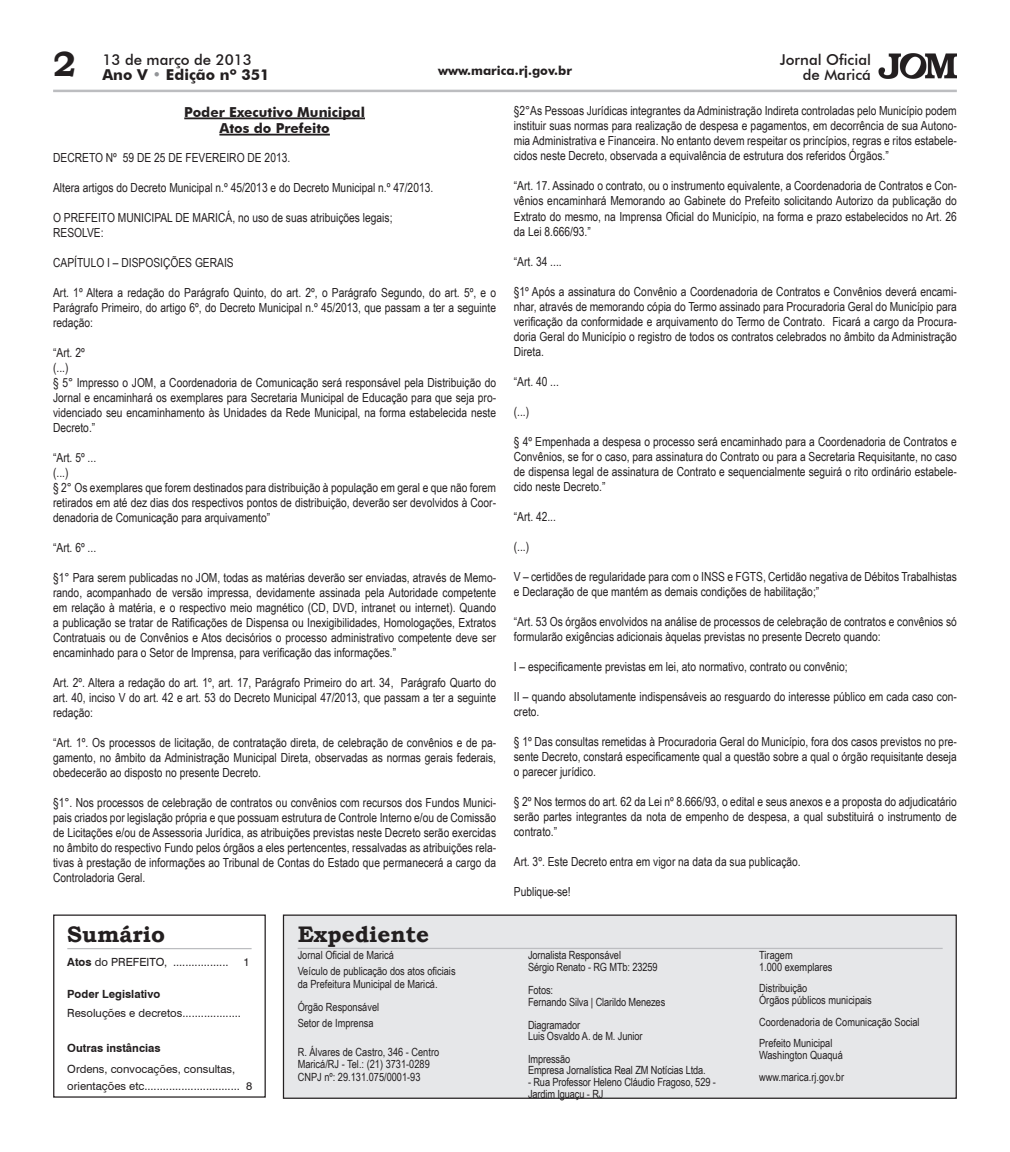
<style>
.page{position:relative;width:1010px;height:1152px;background:#fff}
.page>*{position:absolute;margin:0;border:0;box-sizing:border-box;transform-origin:0 0}
.t1{font:700 35px "Bookman Old Style";color:#231f20}
.t2{font:700 22.5px "Bookman Old Style";color:#231f20}
.t3{font:500 15px/15.6px "Futura BT";color:#231f20;text-align:right}
.t4{font:700 15px "Futura BT";color:#231f20}
.t5{font:700 13.75px/16.2px "Futura BT";color:#231f20;text-align:center}
.t6{font:12.5px/15px "Arial Narrow";color:#231f20;text-align:justify}
.t7{font:700 12.5px "Futura BT";color:#231f20}
.t8{font:11.25px/11.8px "Arial Narrow";color:#231f20}
.t9{font:11.25px/17.2px "Swiss 721 BT";color:#231f20}
.t10{font:700 11.25px "Swiss 721 BT";color:#231f20}
.s1{color:#939598}
.s2{font-weight:700}
</style>
<div class="page">
<img style="left:878px;top:53px;width:79px;height:26px">
<hr style="left:53px;top:90px;width:904px;height:2px;background:#bcbdc0">
<div style="left:53px;top:914px;width:213px;height:183px;border:1px solid #231f20"></div>
<hr style="left:67px;top:948px;width:185px;height:1px;background:#bcbdc0">
<div style="left:283px;top:915px;width:673px;height:183px;background:#e6e7e9"></div>
<div style="left:283px;top:914px;width:674px;height:184px;border:1px solid #231f20"></div>
<hr style="left:298px;top:947px;width:645px;height:2px;background:#bcbdc0">
<hr style="left:184px;top:117px;width:181px;height:2px;background:#231f20">
<hr style="left:219px;top:134px;width:111px;height:1px;background:#231f20">
<h1 class="t1" style="left:53px;top:39px;width:25px">2</h1>
<p class="t3" style="left:102px;top:51px;width:151px">13 de março de 2013</p>
<p class="t4" style="left:102px;top:66px;width:169px">Ano V <span class="s1">•</span> Edição nº 351</p>
<p class="t7" style="left:438px;top:63px;width:135px">www.marica.rj.gov.br</p>
<p class="t3" style="left:780px;top:51px;width:93px">Jornal Oficial de Maricá</p>
<p class="t5" style="left:184px;top:104px;width:182px">Poder Executivo Municipal<br>Atos do Prefeito</p>
<p class="t6" style="left:53px;top:149px;width:239px">DECRETO Nº 59 DE 25 DE FEVEREIRO DE 2013.</p>
<p class="t6" style="left:53px;top:179px;width:382px">Altera artigos do Decreto Municipal n.º 45/2013 e do Decreto Municipal n.º 47/2013.</p>
<p class="t6" style="left:53px;top:209px;width:341px">O PREFEITO MUNICIPAL DE MARICÁ, no uso de suas atribuições legais;<br>RESOLVE:</p>
<p class="t6" style="left:53px;top:254px;width:182px">CAPÍTULO I – DISPOSIÇÕES GERAIS</p>
<p class="t6" style="left:53px;top:284px;width:444px">Art. 1º Altera a redação do Parágrafo Quinto, do art. 2º, o Parágrafo Segundo, do art. 5º, e o Parágrafo Primeiro, do artigo 6º, do Decreto Municipal n.º 45/2013, que passam a ter a seguinte redação:</p>
<p class="t6" style="left:53px;top:344px;width:444px;text-align:left">“Art. 2º<br>(...)<br>§ 5° Impresso o JOM, a Coordenadoria de Comunicação será responsável pela Distribuição do Jornal e encaminhará os exemplares para Secretaria Municipal de Educação para que seja pro&shy;videnciado seu encaminhamento às Unidades da Rede Municipal, na forma estabelecida neste Decreto.”</p>
<p class="t6" style="left:53px;top:449px;width:444px;text-align:left">“Art. 5º ...<br>(...)<br>§ 2° Os exemplares que forem destinados para distribuição à população em geral e que não forem retirados em até dez dias dos respectivos pontos de distribuição, deverão ser devolvidos à Coor&shy;denadoria de Comunicação para arquivamento”</p>
<p class="t6" style="left:53px;top:539px;width:45px">“Art. 6º ...</p>
<p class="t6" style="left:53px;top:569px;width:444px">§1° Para serem publicadas no JOM, todas as matérias deverão ser enviadas, através de Memo&shy;rando, acompanhado de versão impressa, devidamente assinada pela Autoridade competente em relação à matéria, e o respectivo meio magnético (CD, DVD, intranet ou internet). Quando a publicação se tratar de Ratificações de Dispensa ou Inexigibilidades, Homologações, Extratos Contratuais ou de Convênios e Atos decisórios o processo administrativo competente deve ser encaminhado para o Setor de Imprensa, para verificação das informações.”</p>
<p class="t6" style="left:53px;top:674px;width:444px">Art. 2º. Altera a redação do art. 1º, art. 17, Parágrafo Primeiro do art. 34, Parágrafo Quarto do art. 40, inciso V do art. 42 e art. 53 do Decreto Municipal 47/2013, que passam a ter a seguinte redação:</p>
<p class="t6" style="left:53px;top:734px;width:444px">“Art. 1º. Os processos de licitação, de contratação direta, de celebração de convênios e de pa&shy;gamento, no âmbito da Administração Municipal Direta, observadas as normas gerais federais, obedecerão ao disposto no presente Decreto.</p>
<p class="t6" style="left:53px;top:794px;width:444px">§1°. Nos processos de celebração de contratos ou convênios com recursos dos Fundos Munici&shy;pais criados por legislação própria e que possuam estrutura de Controle Interno e/ou de Comissão de Licitações e/ou de Assessoria Jurídica, as atribuições previstas neste Decreto serão exercidas no âmbito do respectivo Fundo pelos órgãos a eles pertencentes, ressalvadas as atribuições rela&shy;tivas à prestação de informações ao Tribunal de Contas do Estado que permanecerá a cargo da Controladoria Geral.</p>
<h2 class="t2" style="left:67px;top:918px;width:99px">Sumário</h2>
<p class="t9" style="left:67px;top:952px;width:163px"><span class="s2">Atos</span> do PREFEITO, ..................</p>
<p class="t9" style="left:244px;top:952px;width:8px">1</p>
<p class="t10" style="left:67px;top:986px;width:94px">Poder Legislativo</p>
<p class="t9" style="left:67px;top:1004px;width:175px">Resoluções e decretos...................</p>
<p class="t10" style="left:67px;top:1040px;width:95px">Outras instâncias</p>
<p class="t9" style="left:67px;top:1059px;width:186px">Ordens, convocações, consultas, orientações etc............................... 8</p>
<h2 class="t2" style="left:298px;top:918px;width:133px">Expediente</h2>
<p class="t8" style="left:298px;top:946px;width:159px;line-height:16.1px">Jornal Oficial de Maricá<br>Veículo de publicação dos atos oficiais</p>
<p class="t8" style="left:298px;top:971px;width:141px;line-height:23.1px">da Prefeitura Municipal de Maricá.<br>Órgão Responsável</p>
<p class="t8" style="left:298px;top:1016px;width:77px">Setor de Imprensa</p>
<p class="t8" style="left:298px;top:1045px;width:143px;line-height:12.5px">R. Álvares de Castro, 346 - Centro<br>Maricá/RJ - Tel.: (21) 3731-0289<br>CNPJ nº: 29.131.075/0001-93</p>
<p class="t6" style="left:514px;top:103px;width:444px">§2°As Pessoas Jurídicas integrantes da Administração Indireta controladas pelo Município podem instituir suas normas para realização de despesa e pagamentos, em decorrência de sua Autono&shy;mia Administrativa e Financeira. No entanto devem respeitar os princípios, regras e ritos estabele&shy;cidos neste Decreto, observada a equivalência de estrutura dos referidos Órgãos.”</p>
<p class="t6" style="left:514px;top:178px;width:444px">“Art. 17. Assinado o contrato, ou o instrumento equivalente, a Coordenadoria de Contratos e Con&shy;vênios encaminhará Memorando ao Gabinete do Prefeito solicitando Autorizo da publicação do Extrato do mesmo, na Imprensa Oficial do Município, na forma e prazo estabelecidos no Art. 26 da Lei 8.666/93.”</p>
<p class="t6" style="left:514px;top:253px;width:49px">“Art. 34 ....</p>
<p class="t6" style="left:514px;top:283px;width:444px">§1º Após a assinatura do Convênio a Coordenadoria de Contratos e Convênios deverá encami&shy;nhar, através de memorando cópia do Termo assinado para Procuradoria Geral do Município para verificação da conformidade e arquivamento do Termo de Contrato. Ficará a cargo da Procura&shy;doria Geral do Município o registro de todos os contratos celebrados no âmbito da Administração Direta.</p>
<p class="t6" style="left:514px;top:373px;width:47px">“Art. 40 ...</p>
<p class="t6" style="left:514px;top:403px;width:17px">(...)</p>
<p class="t6" style="left:514px;top:433px;width:444px">§ 4º Empenhada a despesa o processo será encaminhado para a Coordenadoria de Contratos e Convênios, se for o caso, para assinatura do Contrato ou para a Secretaria Requisitante, no caso de dispensa legal de assinatura de Contrato e sequencialmente seguirá o rito ordinário estabele&shy;cido neste Decreto.”</p>
<p class="t6" style="left:514px;top:508px;width:44px">“Art. 42...</p>
<p class="t6" style="left:514px;top:538px;width:17px">(...)</p>
<p class="t6" style="left:514px;top:568px;width:444px">V – certidões de regularidade para com o INSS e FGTS, Certidão negativa de Débitos Trabalhistas e Declaração de que mantém as demais condições de habilitação;”</p>
<p class="t6" style="left:514px;top:613px;width:444px">“Art. 53 Os órgãos envolvidos na análise de processos de celebração de contratos e convênios só formularão exigências adicionais àquelas previstas no presente Decreto quando:</p>
<p class="t6" style="left:514px;top:658px;width:335px">I – especificamente previstas em lei, ato normativo, contrato ou convênio;</p>
<p class="t6" style="left:514px;top:688px;width:444px">II – quando absolutamente indispensáveis ao resguardo do interesse público em cada caso con&shy;creto.</p>
<p class="t6" style="left:514px;top:733px;width:444px">§ 1º Das consultas remetidas à Procuradoria Geral do Município, fora dos casos previstos no pre&shy;sente Decreto, constará especificamente qual a questão sobre a qual o órgão requisitante deseja o parecer jurídico.</p>
<p class="t6" style="left:514px;top:793px;width:444px">§ 2º Nos termos do art. 62 da Lei nº 8.666/93, o edital e seus anexos e a proposta do adjudicatário serão partes integrantes da nota de empenho de despesa, a qual substituirá o instrumento de contrato.”</p>
<p class="t6" style="left:514px;top:853px;width:288px">Art. 3º. Este Decreto entra em vigor na data da sua publicação.</p>
<p class="t6" style="left:514px;top:883px;width:58px">Publique-se!</p>
<p class="t8" style="left:528px;top:949px;width:131px">Jornalista Responsável<br>Sérgio Renato - RG MTb: 23259</p>
<p class="t8" style="left:528px;top:984px;width:139px">Fotos:<br>Fernando Silva | Clarildo Menezes</p>
<p class="t8" style="left:528px;top:1018px;width:116px">Diagramador<br>Luis Osvaldo A. de M. Junior</p>
<p class="t8" style="left:528px;top:1052px;width:179px">Impressão<br>Empresa Jornalística Real ZM Notícias Ltda.</p>
<p class="t8" style="left:528px;top:1075px;width:189px">- Rua Professor Heleno Cláudio Fragoso, 529 -<br>Jardim Iguaçu - RJ</p>
<p class="t8" style="left:759px;top:949px;width:75px;line-height:11.2px">Tiragem<br>1.000 exemplares</p>
<p class="t8" style="left:759px;top:982px;width:114px;line-height:11.2px">Distribuição<br>Órgãos públicos municipais</p>
<p class="t8" style="left:759px;top:1010px;width:162px;line-height:21.9px">Coordenadoria de Comunicação Social<br>Prefeito Municipal</p>
<p class="t8" style="left:759px;top:1043px;width:86px;line-height:21.9px">Washington Quaquá www.marica.rj.gov.br</p>
</div>
